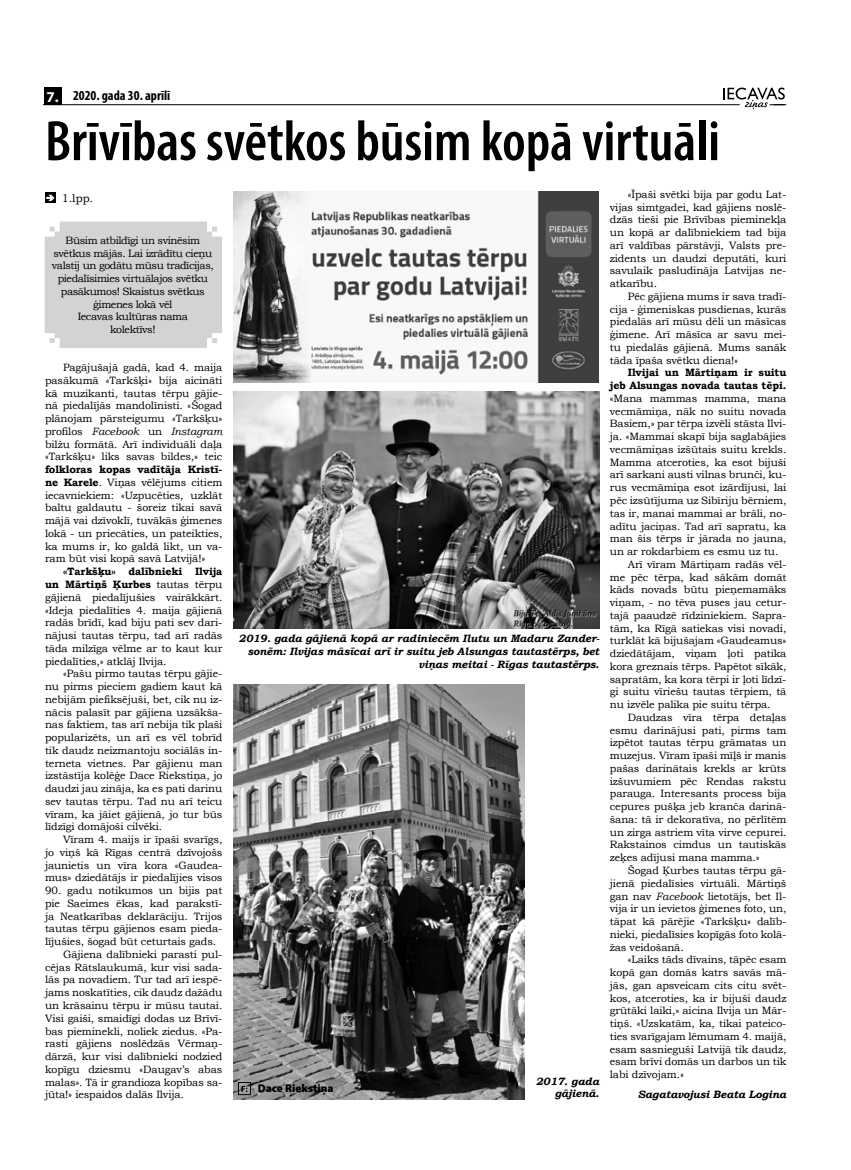
<style>
.page{position:relative;width:851px;height:1170px;background:#fff}
.page>*{position:absolute;margin:0;border:0;box-sizing:border-box;transform-origin:0 0}
.t1{font:600 condensed 57.5px "Myriad Pro";color:#000}
.t2{font:700 condensed 13.75px "Myriad Pro";color:#000}
.t3{font:900 11.25px "Myriad Pro";color:#000}
.t4{font:11.25px "Bookman Old Style";color:#000}
.t5{font:10.62px/12.8px "Bookman Old Style";letter-spacing:-.01em;color:#000;text-align:justify}
.t6{font:10.62px/12.8px "Bookman Old Style";letter-spacing:-.04em;color:#000;text-align:center}
.t7{font:italic 700 10.62px/12.8px "Bookman Old Style";letter-spacing:-.01em;color:#000;text-align:right}
.t8{font:700 10.62px/12.8px "Bookman Old Style";letter-spacing:-.01em;color:#000;text-align:right}
.s1{font-stretch:normal;font-size:15px;color:#fff}
.s2{font-style:italic}
.s3{font-weight:700}
</style>
<div class="page">
<hr style="left:44px;top:104px;width:695px;height:1px;background:#000">
<div style="left:44px;top:87px;width:17px;height:18px;background:#000"></div>
<svg style="left:723px;top:88px;width:63px;height:22px"></svg>
<svg style="left:45px;top:192px;width:11px;height:11px"></svg>
<svg style="left:46px;top:195px;width:8px;height:6px"></svg>
<svg style="left:233px;top:614px;width:367px;height:78px"></svg>
<img style="left:233px;top:392px;width:366px;height:236px">
<img style="left:233px;top:191px;width:365px;height:191px">
<div style="left:45px;top:221px;width:177px;height:127px;background:#d1d3d4"></div>
<img style="left:233px;top:684px;width:291px;height:414px">
<svg style="left:241px;top:1085px;width:6px;height:6px"></svg>
<div style="left:238px;top:1082px;width:13px;height:12px;border:1px solid #000"></div>
<p class="t2" style="left:46px;top:87px;width:125px"><span class="s1">7.</span> 2020. gada 30. aprīlī</p>
<h1 class="t1" style="left:45px;top:110px;width:676px">Brīvības svētkos būsim kopā virtuāli</h1>
<p class="t4" style="left:62px;top:191px;width:33px">1.lpp.</p>
<p class="t5" style="left:609px;top:188px;width:178px;text-indent:18px">«Īpaši svētki bija par godu Lat&shy;vijas simtgadei, kad gājiens noslē&shy;dzās tieši pie Brīvības pieminekļa un kopā ar dalībniekiem tad bija arī valdības pārstāvji, Valsts pre&shy;zidents un daudzi deputāti, kuri savulaik pasludināja Latvijas ne&shy;atkarību.</p>
<p class="t5" style="left:609px;top:290px;width:178px;text-indent:18px">Pēc gājiena mums ir sava tradī&shy;cija - ģimeniskas pusdienas, kurās piedalās arī mūsu dēli un māsīcas ģimene. Arī māsīca ar savu mei&shy;tu piedalās gājienā. Mums sanāk tāda īpaša svētku diena!»</p>
<p class="t8" style="left:609px;top:366px;width:178px">Ilvijai un Mārtiņam ir suitu jeb Alsungas novada tautas tēpi.</p>
<p class="t5" style="left:609px;top:392px;width:178px">«Mana mammas mamma, mana</p>
<p class="t5" style="left:609px;top:405px;width:178px">vecmāmiņa, nāk no suitu novada</p>
<p class="t5" style="left:609px;top:417px;width:178px">Basiem,» par tērpa izvēli stāsta Ilvi-</p>
<p class="t5" style="left:609px;top:430px;width:178px">ja. «Mammai skapī bija saglabājies</p>
<p class="t5" style="left:609px;top:443px;width:178px">vecmāmiņas izšūtais suitu krekls.</p>
<p class="t5" style="left:609px;top:456px;width:178px">Mamma atceroties, ka esot bijuši</p>
<p class="t5" style="left:609px;top:468px;width:178px">arī sarkani austi vilnas brunči, ku-</p>
<p class="t5" style="left:609px;top:481px;width:178px">rus vecmāmiņa esot izārdījusi, lai</p>
<p class="t5" style="left:609px;top:494px;width:178px">pēc izsūtījuma uz Sibīriju bērniem,</p>
<p class="t5" style="left:609px;top:507px;width:178px">tas ir, manai mammai ar brāli, no-</p>
<p class="t5" style="left:609px;top:519px;width:178px">adītu jaciņas. Tad arī sapratu, ka</p>
<p class="t5" style="left:609px;top:532px;width:178px">man šis tērps ir jārada no jauna,</p>
<p class="t5" style="left:609px;top:545px;width:170px">un ar rokdarbiem es esmu uz tu.</p>
<p class="t5" style="left:627px;top:558px;width:160px">Arī vīram Mārtiņam radās vēl-</p>
<p class="t5" style="left:609px;top:570px;width:178px">me pēc tērpa, kad sākām domāt</p>
<p class="t5" style="left:609px;top:583px;width:178px">kāds novads būtu pieņemamāks</p>
<p class="t5" style="left:609px;top:596px;width:178px">viņam, - no tēva puses jau cetur-</p>
<p class="t5" style="left:609px;top:609px;width:178px">tajā paaudzē rīdziniekiem. Sapra-</p>
<p class="t5" style="left:609px;top:621px;width:178px">tām, ka Rīgā satiekas visi novadi,</p>
<p class="t5" style="left:609px;top:634px;width:178px">turklāt kā bijušajam «Gaudeamus»</p>
<p class="t5" style="left:609px;top:647px;width:178px">dziedātājam, viņam ļoti patika</p>
<p class="t5" style="left:609px;top:660px;width:178px">kora greznais tērps. Papētot sīkāk,</p>
<p class="t5" style="left:609px;top:672px;width:178px">sapratām, ka kora tērpi ir ļoti līdzī-</p>
<p class="t5" style="left:609px;top:685px;width:178px">gi suitu vīriešu tautas tērpiem, tā</p>
<p class="t5" style="left:609px;top:698px;width:162px">nu izvēle palika pie suitu tērpa.</p>
<p class="t5" style="left:627px;top:711px;width:160px">Daudzas vīra tērpa detaļas</p>
<p class="t5" style="left:609px;top:723px;width:178px">esmu darinājusi pati, pirms tam</p>
<p class="t5" style="left:609px;top:736px;width:178px">izpētot tautas tērpu grāmatas un</p>
<p class="t5" style="left:609px;top:749px;width:178px">muzejus. Vīram īpaši mīļš ir manis</p>
<p class="t5" style="left:609px;top:762px;width:178px">pašas darinātais krekls ar krūts</p>
<p class="t5" style="left:609px;top:774px;width:178px">izšuvumiem pēc Rendas rakstu</p>
<p class="t5" style="left:609px;top:787px;width:178px">parauga. Interesants process bija</p>
<p class="t5" style="left:609px;top:800px;width:178px">cepures pušķa jeb kranča darinā-</p>
<p class="t5" style="left:609px;top:813px;width:178px">šana: tā ir dekoratīva, no pērlītēm</p>
<p class="t5" style="left:609px;top:825px;width:178px">un zirga astriem vīta virve cepurei.</p>
<p class="t5" style="left:609px;top:838px;width:178px">Rakstainos cimdus un tautiskās</p>
<p class="t5" style="left:609px;top:851px;width:151px">zeķes adījusi mana mamma.»</p>
<p class="t5" style="left:627px;top:864px;width:160px">Šogad Ķurbes tautas tērpu gā-</p>
<p class="t5" style="left:609px;top:876px;width:178px">jienā piedalīsies virtuāli. Mārtiņš</p>
<p class="t5" style="left:609px;top:889px;width:178px">gan nav <span class="s2">Facebook</span> lietotājs, bet Il-</p>
<p class="t5" style="left:609px;top:902px;width:178px">vija ir un ievietos ģimenes foto, un,</p>
<p class="t5" style="left:609px;top:915px;width:178px">tāpat kā pārējie «Tarkšķu» dalīb-</p>
<p class="t5" style="left:609px;top:927px;width:178px">nieki, piedalīsies kopīgās foto kolā-</p>
<p class="t5" style="left:609px;top:940px;width:75px">žas veidošanā.</p>
<p class="t5" style="left:627px;top:953px;width:160px">«Laiks tāds dīvains, tāpēc esam</p>
<p class="t5" style="left:609px;top:966px;width:178px">kopā gan domās katrs savās mā-</p>
<p class="t5" style="left:609px;top:978px;width:178px">jās, gan apsveicam cits citu svēt-</p>
<p class="t5" style="left:609px;top:991px;width:178px">kos, atceroties, ka ir bijuši daudz</p>
<p class="t5" style="left:609px;top:1004px;width:178px">grūtāki laiki,» aicina Ilvija un Mār-</p>
<p class="t5" style="left:609px;top:1017px;width:178px">tiņš. «Uzskatām, ka, tikai pateico-</p>
<p class="t5" style="left:609px;top:1029px;width:178px">ties svarīgajam lēmumam 4. maijā,</p>
<p class="t5" style="left:609px;top:1042px;width:178px">esam sasnieguši Latvijā tik daudz,</p>
<p class="t5" style="left:609px;top:1055px;width:178px">esam brīvi domās un darbos un tik</p>
<p class="t5" style="left:609px;top:1068px;width:75px">labi dzīvojam.»</p>
<p class="t7" style="left:637px;top:1087px;width:150px">Sagatavojusi Beata Logina</p>
<p class="t6" style="left:52px;top:234px;width:163px">Būsim atbildīgi un svinēsim svētkus mājās. Lai izrādītu cieņu valstij un godātu mūsu tradīcijas, piedalīsimies virtuālajos svētku pasākumos! Skaistus svētkus ģimenes lokā vēl<br>Iecavas kultūras nama<br>kolektīvs!</p>
<p class="t5" style="left:45px;top:361px;width:179px;text-indent:18px">Pagājušajā gadā, kad 4. maija pasākumā «Tarkšķi» bija aicināti kā muzikanti, tautas tērpu gājie&shy;nā piedalījās mandolīnisti. «Šogad plānojam pārsteigumu «Tarkšķu» profilos <span class="s2">Facebook</span> un <span class="s2">Instagram </span>bilžu formātā. Arī individuāli daļa «Tarkšķu» liks savas bildes,» teic</p>
<p class="t5" style="left:45px;top:463px;width:179px"><span class="s3">folkloras kopas vadītāja Kristī&shy;ne Karele</span>. Viņas vēlējums citiem iecavniekiem: «Uzpucēties, uzklāt baltu galdautu - šoreiz tikai savā mājā vai dzīvoklī, tuvākās ģimenes lokā - un priecāties, un pateikties, ka mums ir, ko galdā likt, un va&shy;ram būt visi kopā savā Latvijā!»</p>
<p class="t5" style="left:45px;top:565px;width:179px;text-indent:18px"><span class="s3">«Tarkšķu» dalībnieki Ilvija un Mārtiņš Ķurbes</span> tautas tērpu gājienā piedalījušies vairākkārt. «Ideja piedalīties 4. maija gājienā radās brīdī, kad biju pati sev dari&shy;nājusi tautas tērpu, tad arī radās tāda milzīga vēlme ar to kaut kur piedalīties,» atklāj Ilvija.</p>
<p class="t5" style="left:45px;top:667px;width:179px;text-indent:18px">«Pašu pirmo tautas tērpu gājie&shy;nu pirms pieciem gadiem kaut kā nebijām piefiksējuši, bet, cik nu iz&shy;nācis palasīt par gājiena uzsākša&shy;nas faktiem, tas arī nebija tik plaši popularizēts, un arī es vēl tobrīd tik daudz neizmantoju sociālās in&shy;terneta vietnes. Par gājienu man izstāstīja kolēģe Dace Riekstiņa, jo daudzi jau zināja, ka es pati darinu sev tautas tērpu. Tad nu arī teicu vīram, ka jāiet gājienā, jo tur būs līdzīgi domājoši cilvēki.</p>
<p class="t5" style="left:45px;top:833px;width:179px;text-indent:18px">Vīram 4. maijs ir īpaši svarīgs, jo viņš kā Rīgas centrā dzīvojošs jaunietis un vīra kora «Gaudea&shy;mus» dziedātājs ir piedalījies visos</p>
<p class="t5" style="left:45px;top:884px;width:179px">90. gadu notikumos un bijis pat</p>
<p class="t5" style="left:45px;top:896px;width:179px">pie Saeimes ēkas, kad parakstī-</p>
<p class="t5" style="left:45px;top:909px;width:179px">ja Neatkarības deklarāciju. Trijos</p>
<p class="t5" style="left:45px;top:922px;width:179px">tautas tērpu gājienos esam pieda-</p>
<p class="t5" style="left:45px;top:935px;width:173px">lījušies, šogad būt ceturtais gads.</p>
<p class="t5" style="left:63px;top:947px;width:161px">Gājiena dalībnieki parasti pul-</p>
<p class="t5" style="left:45px;top:960px;width:179px">cējas Rātslaukumā, kur visi sada-</p>
<p class="t5" style="left:45px;top:973px;width:179px">lās pa novadiem. Tur tad arī iespē-</p>
<p class="t5" style="left:45px;top:986px;width:179px">jams noskatīties, cik daudz dažādu</p>
<p class="t5" style="left:45px;top:998px;width:179px">un krāsainu tērpu ir mūsu tautai.</p>
<p class="t5" style="left:45px;top:1011px;width:179px">Visi gaiši, smaidīgi dodas uz Brīvī-</p>
<p class="t5" style="left:45px;top:1024px;width:179px">bas pieminekli, noliek ziedus. «Pa-</p>
<p class="t5" style="left:45px;top:1037px;width:179px">rasti gājiens noslēdzās Vērmaņ-</p>
<p class="t5" style="left:45px;top:1049px;width:179px">dārzā, kur visi dalībnieki nodzied</p>
<p class="t5" style="left:45px;top:1062px;width:179px">kopīgu dziesmu «Daugav’s abas</p>
<p class="t5" style="left:45px;top:1075px;width:179px">malas». Tā ir grandioza kopības sa-</p>
<p class="t5" style="left:45px;top:1088px;width:140px">jūta!» iespaidos dalās Ilvija.</p>
<p class="t7" style="left:238px;top:632px;width:362px">2019. gada gājienā kopā ar radiniecēm Ilutu un Madaru Zander&shy;sonēm: Ilvijas māsīcai arī ir suitu jeb Alsungas tautastērps, bet viņas meitai - Rīgas tautastērps.</p>
<p class="t7" style="left:535px;top:1074px;width:65px">2017. gada gājienā.</p>
<p class="t3" style="left:258px;top:1081px;width:77px">Dace Riekstiņa</p>
</div>
